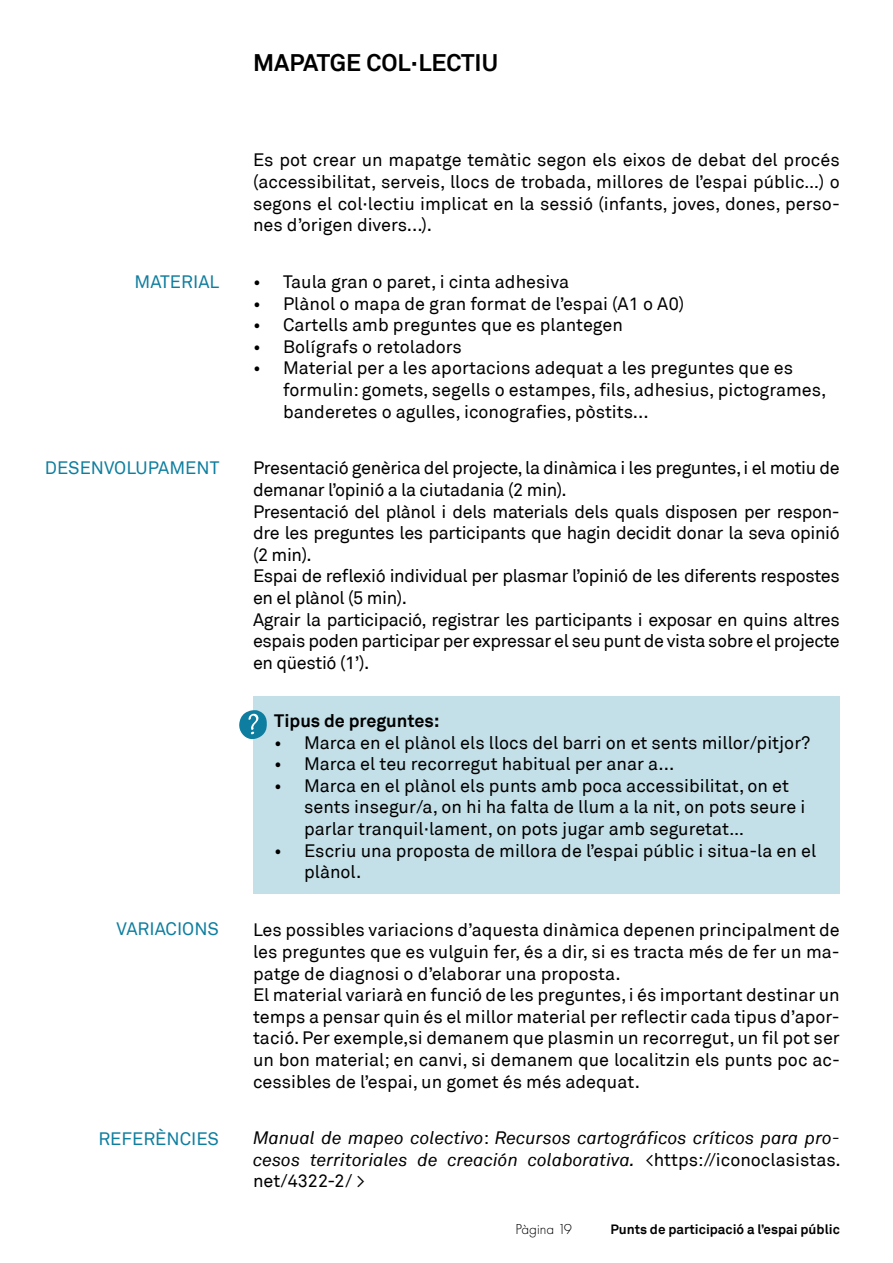
<style>
.page{position:relative;width:893px;height:1263px;background:#fff}
.page>*{position:absolute;margin:0;border:0;box-sizing:border-box;transform-origin:0 0}
.t1{font:700 24px "Akkurat";color:#000}
.t2{font:18px/21.6px "Akkurat";color:#000}
.t3{font:18px/21.6px "Akkurat";letter-spacing:-.02em;color:#000}
.t4{font:italic 18px/21.6px "Akkurat";color:#000;text-align:justify}
.t5{font:18px "Akkurat";color:#0e7e9f}
.t6{font:700 18px "Akkurat";color:#000}
.t7{font:300 15px "Futura PT";color:#000}
.t8{font:700 13.5px "Akkurat";color:#000}
.s1{font-style:normal}
</style>
<div class="page">
<div style="left:253px;top:697px;width:587px;height:197px;background:#c3dfe7"></div>
<svg style="left:239px;top:710px;width:28px;height:30px"></svg>
<p class="t5" style="left:135px;top:271px;width:86px">MATERIAL</p>
<p class="t5" style="left:45px;top:458px;width:176px">DESENVOLUPAMENT</p>
<p class="t5" style="left:117px;top:918px;width:104px">VARIACIONS</p>
<p class="t5" style="left:98px;top:1128px;width:122px">REFERÈNCIES</p>
<h1 class="t1" style="left:253px;top:47px;width:247px">MAPATGE COL·LECTIU</h1>
<p class="t2" style="left:253px;top:150px;width:588px;text-align:justify">Es pot crear un mapatge temàtic segon els eixos de debat del procés (accessibilitat, serveis, llocs de trobada, millores de l’espai públic…) o segons el col·lectiu implicat en la sessió (infants, joves, dones, perso&shy;nes d’origen divers...).</p>
<p class="t2" style="left:253px;top:271px;width:318px">• Taula gran o paret, i cinta adhesiva</p>
<p class="t2" style="left:253px;top:293px;width:433px">• Plànol o mapa de gran format de l’espai (A1 o A0)</p>
<p class="t2" style="left:253px;top:315px;width:372px">• Cartells amb preguntes que es plantegen</p>
<p class="t2" style="left:253px;top:336px;width:210px">• Bolígrafs o retoladors</p>
<p class="t2" style="left:283px;top:358px;width:545px;text-indent:-30px">• Material per a les aportacions adequat a les preguntes que es formulin: gomets, segells o estampes, fils, adhesius, pictogrames, banderetes o agulles, iconografies, pòstits...</p>
<p class="t3" style="left:253px;top:458px;width:588px">Presentació genèrica del projecte, la dinàmica i les preguntes, i el motiu de demanar l’opinió a la ciutadania (2 min).<br>Presentació del plànol i dels materials dels quals disposen per respon&shy;dre les preguntes les participants que hagin decidit donar la seva opinió (2 min).<br>Espai de reflexió individual per plasmar l’opinió de les diferents respostes en el plànol (5 min).<br>Agrair la participació, registrar les participants i exposar en quins altres espais poden participar per expressar el seu punt de vista sobre el projecte en qüestió (1’).</p>
<p class="t6" style="left:274px;top:709px;width:167px">Tipus de preguntes:</p>
<p class="t2" style="left:274px;top:732px;width:538px">• Marca en el plànol els llocs del barri on et sents millor/pitjor?</p>
<p class="t2" style="left:274px;top:753px;width:402px">• Marca el teu recorregut habitual per anar a...</p>
<p class="t2" style="left:304px;top:775px;width:503px;text-indent:-30px">• Marca en el plànol els punts amb poca accessibilitat, on et sents insegur/a, on hi ha falta de llum a la nit, on pots seure i parlar tranquil·lament, on pots jugar amb seguretat…</p>
<p class="t2" style="left:304px;top:840px;width:514px;text-indent:-30px">• Escriu una proposta de millora de l’espai públic i situa-la en el plànol.</p>
<p class="t2" style="left:253px;top:920px;width:588px">Les possibles variacions d’aquesta dinàmica depenen principalment de les preguntes que es vulguin fer, és a dir, si es tracta més de fer un ma&shy;patge de diagnosi o d’elaborar una proposta.<br>El material variarà en funció de les preguntes, i és important destinar un temps a pensar quin és el millor material per reflectir cada tipus d’apor&shy;tació. Per exemple,si demanem que plasmin un recorregut, un fil pot ser un bon material; en canvi, si demanem que localitzin els punts poc ac&shy;cessibles de l’espai, un gomet és més adequat.</p>
<p class="t4" style="left:253px;top:1128px;width:589px">Manual de mapeo colectivo<span class="s1">:</span> Recursos cartográficos críticos para pro&shy;cesos territoriales de creación colaborativa. <span class="s1">&lt;https://iconoclasistas. net/4322-2/ &gt;</span></p>
<p class="t7" style="left:515px;top:1220px;width:58px">Pàgina 19</p>
<p class="t8" style="left:610px;top:1221px;width:231px">Punts de participació a l’espai públic</p>
</div>
